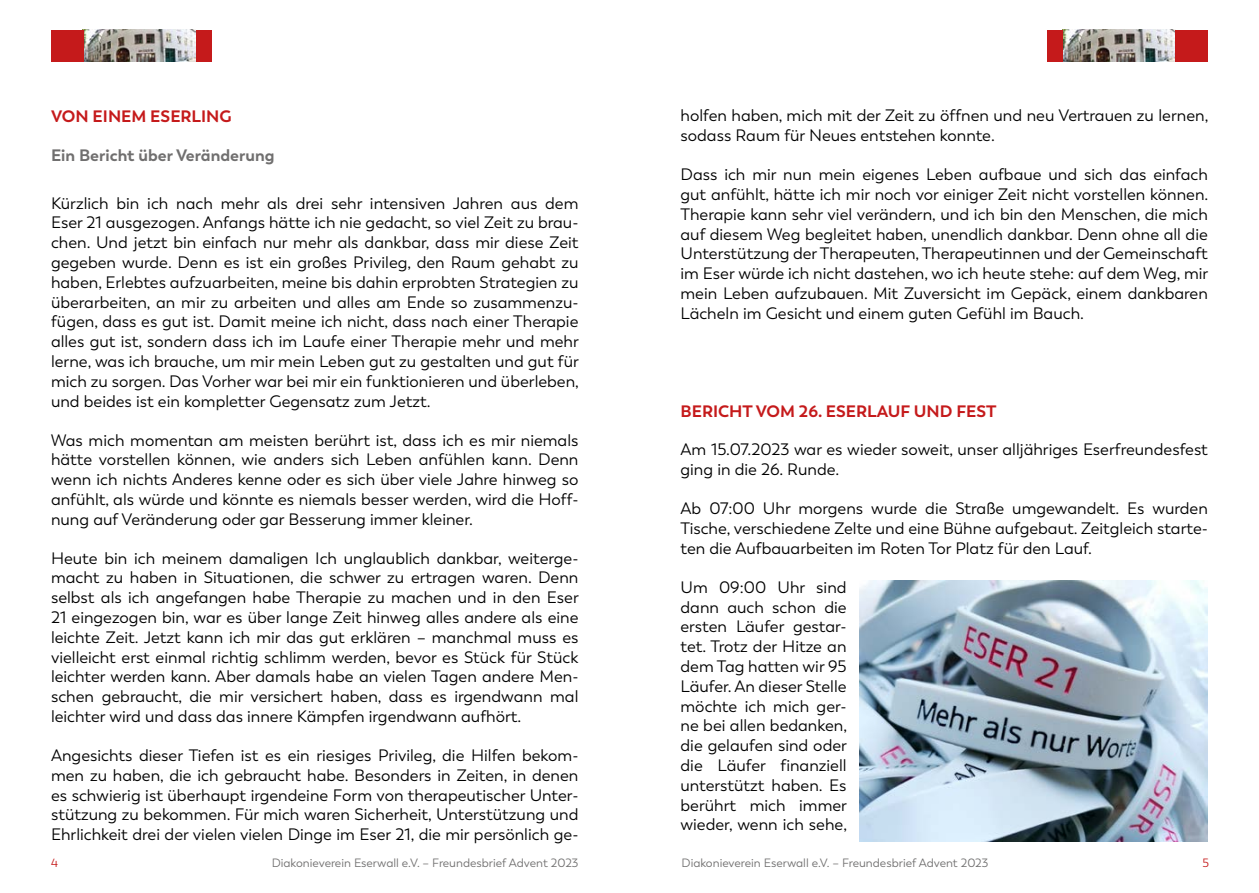
<style>
.page{position:relative;width:1259px;height:893px;background:#fff}
.page>*{position:absolute;margin:0;border:0;box-sizing:border-box;transform-origin:0 0}
.Grundschrift{font:16.5px/19.8px "Trenda";color:#000;text-align:justify}
.Ü1{font:700 16.5px "Trenda";color:#c51a1b}
.Ü_grau{font:700 16.5px "Trenda";color:#706f6f}
.t1{font:12px "Trenda";color:#706f6f}
.t2{font:12px "Trenda";color:#c51a1b}
</style>
<div class="page">
<img style="left:83px;top:30px;width:113px;height:31px">
<div style="left:51px;top:30px;width:32px;height:32px;background:#c51a1b"></div>
<div style="left:196px;top:30px;width:16px;height:32px;background:#c51a1b"></div>
<img style="left:1063px;top:30px;width:112px;height:31px">
<div style="left:1175px;top:30px;width:33px;height:32px;background:#c51a1b"></div>
<div style="left:1047px;top:30px;width:16px;height:32px;background:#c51a1b"></div>
<img style="left:859px;top:581px;width:349px;height:261px">
<p class="Ü1" style="left:51px;top:106px;width:182px">VON EINEM ESERLING</p>
<p class="Ü_grau" style="left:51px;top:145px;width:225px">Ein Bericht über Veränderung</p>
<p class="Grundschrift" style="left:51px;top:193px;width:529px">Kürzlich bin ich nach mehr als drei sehr intensiven Jahren aus dem Eser 21 ausgezogen. Anfangs hätte ich nie gedacht, so viel Zeit zu brau&shy;chen. Und jetzt bin einfach nur mehr als dankbar, dass mir diese Zeit gegeben wurde. Denn es ist ein großes Privileg, den Raum gehabt zu haben, Erlebtes aufzuarbeiten, meine bis dahin erprobten Strategien zu überarbeiten, an mir zu arbeiten und alles am Ende so zusammenzu&shy;fügen, dass es gut ist. Damit meine ich nicht, dass nach einer Therapie alles gut ist, sondern dass ich im Laufe einer Therapie mehr und mehr lerne, was ich brauche, um mir mein Leben gut zu gestalten und gut für mich zu sorgen. Das Vorher war bei mir ein funktionieren und überleben, und beides ist ein kompletter Gegensatz zum Jetzt.</p>
<p class="Grundschrift" style="left:51px;top:430px;width:529px">Was mich momentan am meisten berührt ist, dass ich es mir niemals hätte vorstellen können, wie anders sich Leben anfühlen kann. Denn wenn ich nichts Anderes kenne oder es sich über viele Jahre hinweg so anfühlt, als würde und könnte es niemals besser werden, wird die Hoff&shy;nung auf Veränderung oder gar Besserung immer kleiner.</p>
<p class="Grundschrift" style="left:51px;top:548px;width:529px">Heute bin ich meinem damaligen Ich unglaublich dankbar, weiterge&shy;macht zu haben in Situationen, die schwer zu ertragen waren. Denn selbst als ich angefangen habe Therapie zu machen und in den Eser 21 eingezogen bin, war es über lange Zeit hinweg alles andere als eine leichte Zeit. Jetzt kann ich mir das gut erklären – manchmal muss es vielleicht erst einmal richtig schlimm werden, bevor es Stück für Stück leichter werden kann. Aber damals habe an vielen Tagen andere Men&shy;schen gebraucht, die mir versichert haben, dass es irgendwann mal leichter wird und dass das innere Kämpfen irgendwann aufhört.</p>
<p class="Grundschrift" style="left:51px;top:746px;width:529px">Angesichts dieser Tiefen ist es ein riesiges Privileg, die Hilfen bekom&shy;men zu haben, die ich gebraucht habe. Besonders in Zeiten, in denen es schwierig ist überhaupt irgendeine Form von therapeutischer Unter&shy;stützung zu bekommen. Für mich waren Sicherheit, Unterstützung und Ehrlichkeit drei der vielen vielen Dinge im Eser 21, die mir persönlich ge-</p>
<p class="Grundschrift" style="left:680px;top:106px;width:529px">holfen haben, mich mit der Zeit zu öffnen und neu Vertrauen zu lernen, sodass Raum für Neues entstehen konnte.</p>
<p class="Grundschrift" style="left:680px;top:165px;width:529px">Dass ich mir nun mein eigenes Leben aufbaue und sich das einfach gut anfühlt, hätte ich mir noch vor einiger Zeit nicht vorstellen können.<br>Therapie kann sehr viel verändern, und ich bin den Menschen, die mich auf diesem Weg begleitet haben, unendlich dankbar. Denn ohne all die Unterstützung der Therapeuten, Therapeutinnen und der Gemeinschaft im Eser würde ich nicht dastehen, wo ich heute stehe: auf dem Weg, mir mein Leben aufzubauen. Mit Zuversicht im Gepäck, einem dankbaren Lächeln im Gesicht und einem guten Gefühl im Bauch.</p>
<p class="Ü1" style="left:680px;top:400px;width:317px">BERICHT VOM 26. ESERLAUF UND FEST</p>
<p class="Grundschrift" style="left:680px;top:440px;width:529px">Am 15.07.2023 war es wieder soweit, unser alljähriges Eserfreundesfest ging in die 26. Runde.</p>
<p class="Grundschrift" style="left:680px;top:499px;width:529px">Ab 07:00 Uhr morgens wurde die Straße umgewandelt. Es wurden Tische, verschiedene Zelte und eine Bühne aufgebaut. Zeitgleich starte&shy;ten die Aufbauarbeiten im Roten Tor Platz für den Lauf.</p>
<p class="Grundschrift" style="left:680px;top:577px;width:168px">Um 09:00 Uhr sind dann auch schon die ersten Läufer gestar&shy;tet. Trotz der Hitze an dem Tag hatten wir 95<br>Läufer. An dieser Stelle möchte ich mich ger&shy;ne bei allen bedanken, die gelaufen sind oder die Läufer finanziell unterstützt haben. Es berührt mich immer wieder, wenn ich sehe,</p>
<p class="t2" style="left:51px;top:856px;width:8px">4</p>
<p class="t1" style="left:272px;top:856px;width:308px">Diakonieverein Eserwall e.V. – Freundesbrief Advent 2023</p>
<p class="t1" style="left:681px;top:856px;width:308px">Diakonieverein Eserwall e.V. – Freundesbrief Advent 2023</p>
<p class="t2" style="left:1202px;top:856px;width:8px">5</p>
</div>
